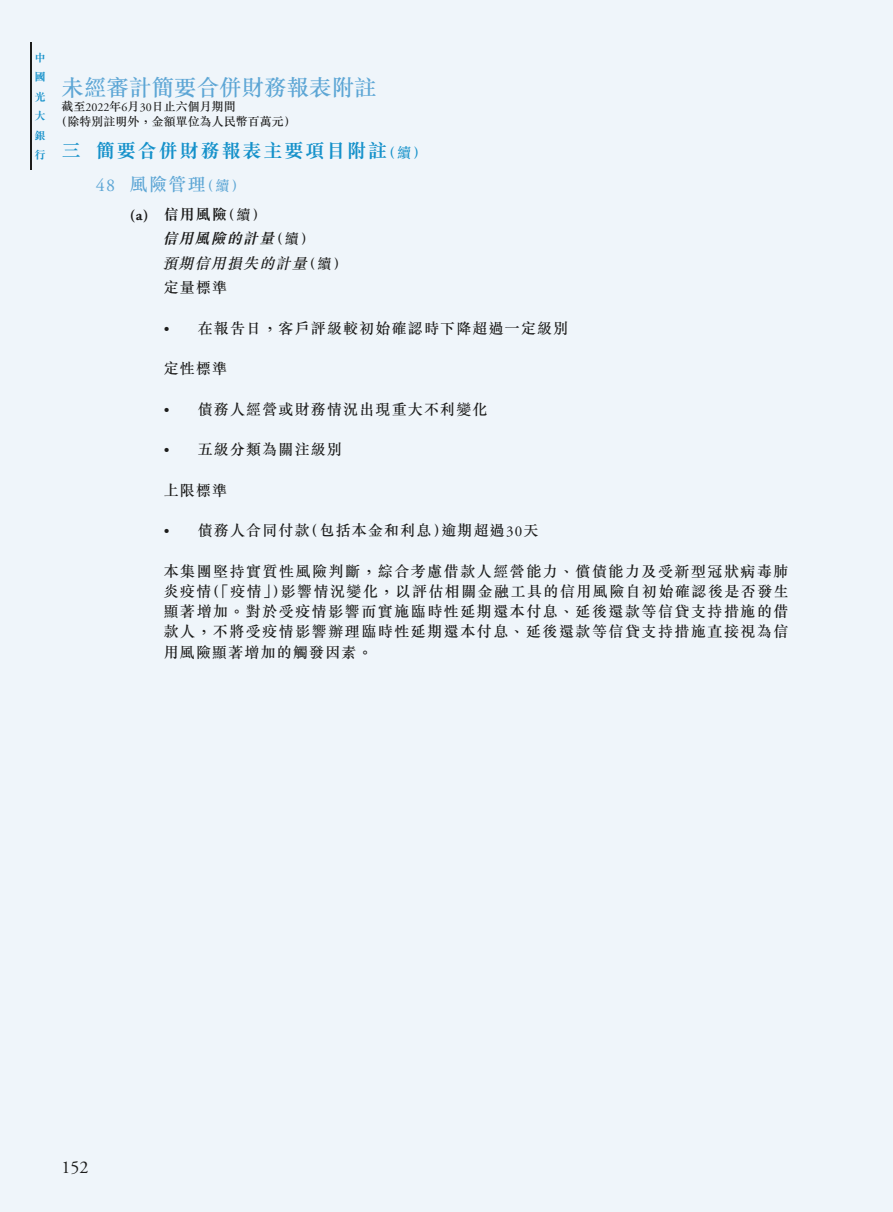
<style>
.page{position:relative;width:893px;height:1212px;background:#eff5fa}
.page>*{position:absolute;margin:0;border:0;box-sizing:border-box;transform-origin:0 0}
.t1{font:500 22.5px "M Sung HK";color:#5da6d5}
.t2{font:700 19.5px "M Sung HK";letter-spacing:.075em;color:#1591ca}
.t3{font:500 18px "M Sung HK";color:#5da6d5}
.t4{font:18px "Adobe Garamond Pro";color:#1c1c1b}
.t5{font:500 15px/20.2px "M Sung HK";letter-spacing:.08em;color:#1c1c1b;text-align:justify}
.t6{font:500 14.25px/24.5px "M Sung HK";color:#1c1c1b}
.t7{font:500 12px/15px "M Sung HK";color:#1c1c1b}
.t8{font:700 11.25px/19.5px "M Sung HK";color:#1591ca;text-align:justify}
.s1{font-family:"Adobe Garamond Pro";font-weight:400}
.s2{font-weight:500;font-size:14.25px}
.s3{font-size:14.25px}
.s4{font-family:"Adobe Garamond Pro";font-weight:700;font-size:15px}
.s5{font-weight:700;font-size:15px}
.s6{font-weight:700;font-style:italic;font-size:15px}
.s7{font-style:italic;font-size:15px}
.s8{font-size:15px}
</style>
<div class="page">
<hr style="left:30px;top:43px;width:1px;height:127px;background:#1c1c1b">
<p class="t8" style="left:35px;top:47px;width:13px">中國光大銀行</p>
<h1 class="t1" style="left:62px;top:72px;width:316px">未經審計簡要合併財務報表附註</h1>
<p class="t7" style="left:56px;top:98px;width:241px;text-indent:6px">截至<span class="s1">2022</span>年<span class="s1">6</span>月<span class="s1">30</span>日止六個月期間<br>（除特別註明外，金額單位為人民幣百萬元）</p>
<h2 class="t2" style="left:62px;top:137px;width:367px">三 簡要合併財務報表主要項目附註<span class="s2">（續）</span></h2>
<p class="t3" style="left:96px;top:172px;width:151px"><span class="s1">48</span> 風險管理<span class="s3">（續）</span></p>
<p class="t6" style="left:162px;top:202px;width:186px;text-indent:-33px"><span class="s4">(a)</span> <span class="s5">信用風險</span>（續）<br><span class="s6">信用風險的計量</span>（續）<br><span class="s7">預期信用損失的計量</span>（續）<span class="s8">定量標準</span></p>
<p class="t5" style="left:164px;top:317px;width:406px"><span class="s1">•</span> 在報告日，客戶評級較初始確認時下降超過一定級別</p>
<p class="t5" style="left:164px;top:358px;width:65px">定性標準</p>
<p class="t5" style="left:164px;top:398px;width:325px"><span class="s1">•</span> 債務人經營或財務情況出現重大不利變化</p>
<p class="t5" style="left:164px;top:439px;width:180px"><span class="s1">•</span> 五級分類為關注級別</p>
<p class="t5" style="left:164px;top:479px;width:65px">上限標準</p>
<p class="t5" style="left:164px;top:520px;width:376px"><span class="s1">•</span> 債務人合同付款（包括本金和利息）逾期超過<span class="s1">30</span>天</p>
<p class="t5" style="left:164px;top:560px;width:627px">本集團堅持實質性風險判斷，綜合考慮借款人經營能力、償債能力及受新型冠狀病毒肺炎疫情（「疫情」）影響情況變化，以評估相關金融工具的信用風險自初始確認後是否發生顯著增加。對於受疫情影響而實施臨時性延期還本付息、延後還款等信貸支持措施的借款人，不將受疫情影響辦理臨時性延期還本付息、延後還款等信貸支持措施直接視為信用風險顯著增加的觸發因素。</p>
<p class="t4" style="left:62px;top:1156px;width:28px">152</p>
</div>
